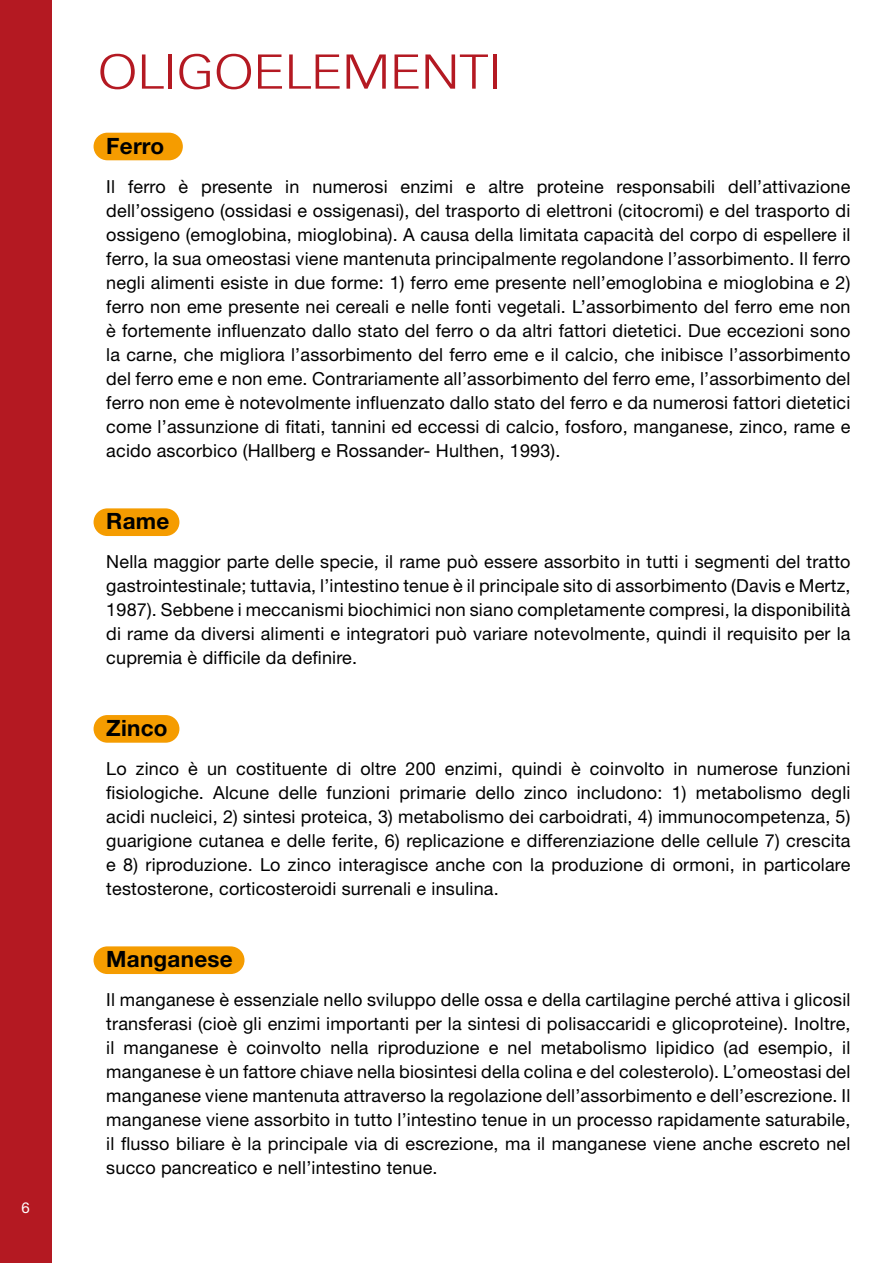
<style>
.page{position:relative;width:893px;height:1263px;background:#fff}
.page>*{position:absolute;margin:0;border:0;box-sizing:border-box;transform-origin:0 0}
.t1{font:300 48px "Vectora LTW04 45";color:#b41922;scale:1.2 1}
.t2{font:700 22.5px "Helvetica Neue";letter-spacing:.01em;color:#000}
.t3{font:18px/24px "Helvetica Neue";letter-spacing:.01em;color:#000;text-align:justify}
.t4{font:15px "Helvetica Neue";color:#fff}
</style>
<div class="page">
<div style="left:94px;top:133px;width:89px;height:27px;background:#f59c00;border-radius:14px"></div>
<div style="left:94px;top:508px;width:85px;height:28px;background:#f59c00;border-radius:14px"></div>
<div style="left:94px;top:715px;width:85px;height:28px;background:#f59c00;border-radius:14px"></div>
<div style="left:94px;top:946px;width:150px;height:28px;background:#f59c00;border-radius:14px"></div>
<div style="left:0;top:0;width:51px;height:1263px;background:#b41922"></div>
<p class="t4" style="left:21px;top:1198px;width:10px">6</p>
<h1 class="t1" style="left:98px;top:43px;width:338px">OLIGOELEMENTI</h1>
<p class="t2" style="left:106px;top:132px;width:60px">Ferro</p>
<p class="t3" style="left:106px;top:174px;width:746px">Il ferro è presente in numerosi enzimi e altre proteine responsabili dell’attivazione dell’ossigeno (ossidasi e ossigenasi), del trasporto di elettroni (citocromi) e del trasporto di ossigeno (emoglobina, mioglobina). A causa della limitata capacità del corpo di espellere il ferro, la sua omeostasi viene mantenuta principalmente regolandone l’assorbimento. Il ferro negli alimenti esiste in due forme: 1) ferro eme presente nell’emoglobina e mioglobina e 2) ferro non eme presente nei cereali e nelle fonti vegetali. L’assorbimento del ferro eme non è fortemente influenzato dallo stato del ferro o da altri fattori dietetici. Due eccezioni sono la carne, che migliora l’assorbimento del ferro eme e il calcio, che inibisce l’assorbimento del ferro eme e non eme. Contrariamente all’assorbimento del ferro eme, l’assorbimento del ferro non eme è notevolmente influenzato dallo stato del ferro e da numerosi fattori dietetici come l’assunzione di fitati, tannini ed eccessi di calcio, fosforo, manganese, zinco, rame e acido ascorbico (Hallberg e Rossander- Hulthen, 1993).</p>
<p class="t2" style="left:106px;top:507px;width:65px">Rame</p>
<p class="t3" style="left:106px;top:549px;width:746px">Nella maggior parte delle specie, il rame può essere assorbito in tutti i segmenti del tratto gastrointestinale; tuttavia, l’intestino tenue è il principale sito di assorbimento (Davis e Mertz, 1987). Sebbene i meccanismi biochimici non siano completamente compresi, la disponibilità di rame da diversi alimenti e integratori può variare notevolmente, quindi il requisito per la cupremia è difficile da definire.</p>
<p class="t2" style="left:106px;top:714px;width:63px">Zinco</p>
<p class="t3" style="left:106px;top:756px;width:746px">Lo zinco è un costituente di oltre 200 enzimi, quindi è coinvolto in numerose funzioni fisiologiche. Alcune delle funzioni primarie dello zinco includono: 1) metabolismo degli acidi nucleici, 2) sintesi proteica, 3) metabolismo dei carboidrati, 4) immunocompetenza, 5) guarigione cutanea e delle ferite, 6) replicazione e differenziazione delle cellule 7) crescita e 8) riproduzione. Lo zinco interagisce anche con la produzione di ormoni, in particolare testosterone, corticosteroidi surrenali e insulina.</p>
<p class="t2" style="left:106px;top:945px;width:128px">Manganese</p>
<p class="t3" style="left:106px;top:987px;width:746px">Il manganese è essenziale nello sviluppo delle ossa e della cartilagine perché attiva i glicosil transferasi (cioè gli enzimi importanti per la sintesi di polisaccaridi e glicoproteine). Inoltre, il manganese è coinvolto nella riproduzione e nel metabolismo lipidico (ad esempio, il manganese è un fattore chiave nella biosintesi della colina e del colesterolo). L’omeostasi del manganese viene mantenuta attraverso la regolazione dell’assorbimento e dell’escrezione. Il manganese viene assorbito in tutto l’intestino tenue in un processo rapidamente saturabile, il flusso biliare è la principale via di escrezione, ma il manganese viene anche escreto nel succo pancreatico e nell’intestino tenue.</p>
</div>
